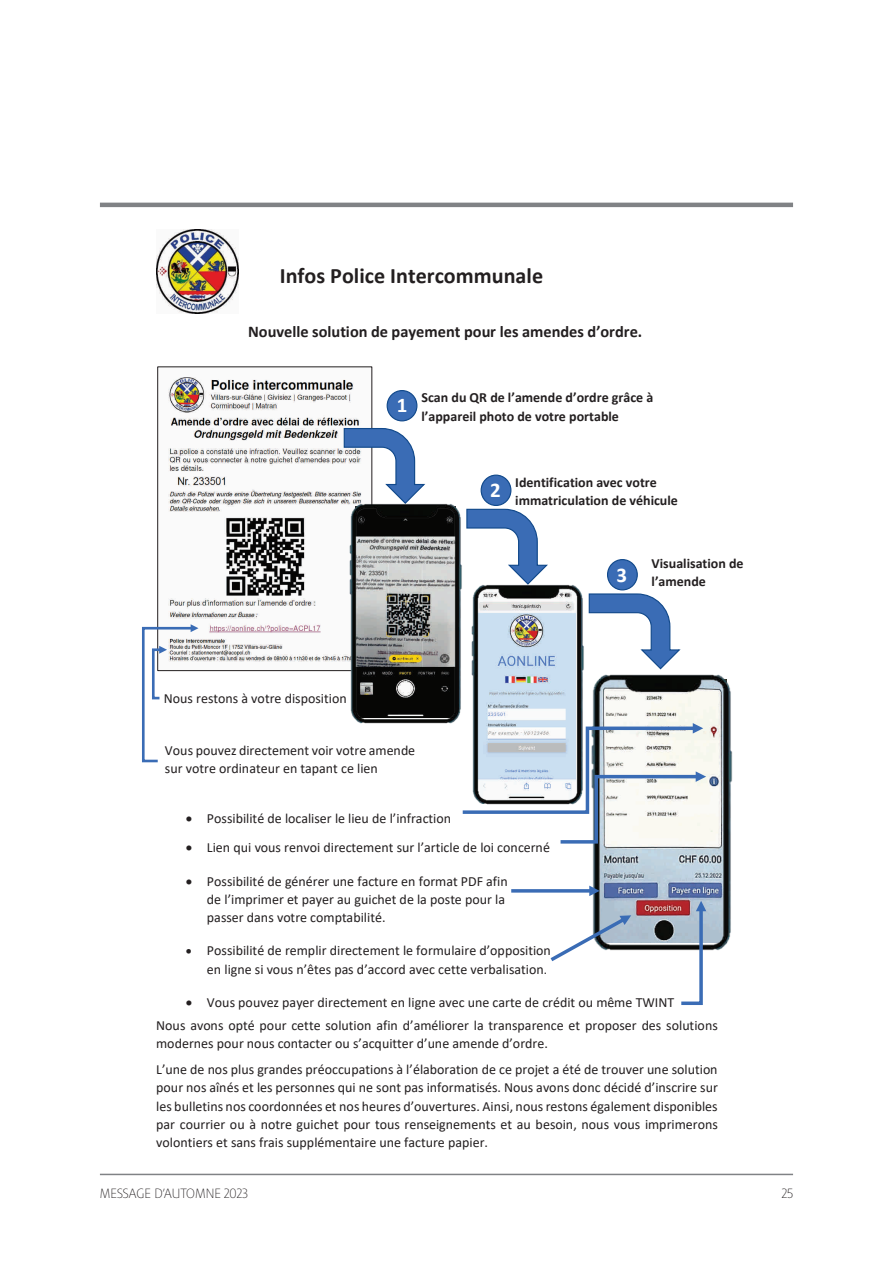
<style>
.page{position:relative;width:893px;height:1263px;background:#fff}
.page>*{position:absolute;margin:0;border:0;box-sizing:border-box;transform-origin:0 0}
.t1{font:700 22.05px "Calibri";color:#231f20}
.t2{font:700 21px "Calibri";color:#fff}
.t3{font:700 16.35px "Calibri";color:#231f20}
.t4{font:13.95px/18.5px "Calibri";color:#231f20}
.t5{font:700 13.95px/18.5px "Calibri";color:#231f20}
.t6{font:100 13.5px "Sinova Pro";color:#231f20}
.s1{font-size:12.9px}
</style>
<div class="page">
<hr style="left:100px;top:1174px;width:693px;height:1px;background:#808285">
<hr style="left:100px;top:203px;width:693px;height:4px;background:#808285">
<img style="left:168px;top:377px;width:193px;height:285px">
<div style="left:157px;top:366px;width:215px;height:305px;border:1px solid #231f20"></div>
<img style="left:343px;top:503px;width:119px;height:221px">
<img style="left:589px;top:674px;width:144px;height:277px">
<svg style="left:343px;top:427px;width:84px;height:78px"></svg>
<svg style="left:466px;top:508px;width:82px;height:67px"></svg>
<img style="left:471px;top:575px;width:120px;height:148px">
<svg style="left:588px;top:593px;width:93px;height:77px"></svg>
<div style="left:387px;top:391px;width:30px;height:30px;background:#3a6cb5;border-radius:50%"></div>
<div style="left:387px;top:390px;width:30px;height:31px;border:1px solid #11498b;border-radius:50%"></div>
<div style="left:481px;top:475px;width:30px;height:30px;background:#3a6cb5;border-radius:50%"></div>
<div style="left:481px;top:475px;width:30px;height:31px;border:1px solid #11498b;border-radius:50%"></div>
<div style="left:608px;top:560px;width:29px;height:30px;background:#3a6cb5;border-radius:50%"></div>
<div style="left:607px;top:559px;width:31px;height:31px;border:1px solid #11498b;border-radius:50%"></div>
<svg style="left:459px;top:723px;width:247px;height:122px"></svg>
<svg style="left:511px;top:889px;width:78px;height:4px"></svg>
<svg style="left:589px;top:886px;width:11px;height:10px"></svg>
<svg style="left:550px;top:915px;width:81px;height:47px"></svg>
<svg style="left:678px;top:901px;width:28px;height:104px"></svg>
<svg style="left:142px;top:624px;width:56px;height:139px"></svg>
<img style="left:156px;top:230px;width:82px;height:84px">
<p class="t1" style="left:280px;top:260px;width:265px">Infos Police Intercommunale</p>
<p class="t3" style="left:248px;top:320px;width:396px">Nouvelle solution de payement pour les amendes d’ordre.</p>
<p class="t4" style="left:164px;top:689px;width:185px">Nous restons à votre disposition</p>
<p class="t2" style="left:397px;top:390px;width:12px">1</p>
<p class="t5" style="left:421px;top:388px;width:233px">Scan du QR de l’amende d’ordre grâce à l’appareil photo de votre portable</p>
<p class="t2" style="left:490px;top:475px;width:12px">2</p>
<p class="t5" style="left:515px;top:473px;width:164px">Identification avec votre immatriculation de véhicule</p>
<p class="t2" style="left:617px;top:560px;width:12px">3</p>
<p class="t5" style="left:651px;top:554px;width:94px">Visualisation de l’amende</p>
<p class="t4" style="left:165px;top:741px;width:252px">Vous pouvez directement voir votre amende sur votre ordinateur en tapant ce lien</p>
<p class="t4" style="left:186px;top:808px;width:267px">• Possibilité de localiser le lieu de l’infraction</p>
<p class="t4" style="left:186px;top:838px;width:366px">• Lien qui vous renvoi directement sur l’article de loi concerné</p>
<p class="t4" style="left:207px;top:871px;width:302px;text-indent:-21px">• Possibilité de générer une facture en format PDF afin de l’imprimer et payer au guichet de la poste pour la passer dans votre comptabilité.</p>
<p class="t4" style="left:186px;top:941px;width:366px;text-align:right">• Possibilité de remplir directement le formulaire d’opposition en ligne si vous n’êtes pas d’accord avec cette verbalisation<span class="s1">.</span></p>
<p class="t4" style="left:186px;top:993px;width:490px">• Vous pouvez payer directement en ligne avec une carte de crédit ou même TWINT</p>
<p class="t4" style="left:156px;top:1016px;width:563px">Nous avons opté pour cette solution afin d’améliorer la transparence et proposer des solutions modernes pour nous contacter ou s’acquitter d’une amende d’ordre.</p>
<p class="t4" style="left:156px;top:1059px;width:563px;text-align:justify">L’une de nos plus grandes préoccupations à l’élaboration de ce projet a été de trouver une solution pour nos aînés et les personnes qui ne sont pas informatisés. Nous avons donc décidé d’inscrire sur les bulletins nos coordonnées et nos heures d’ouvertures. Ainsi, nous restons également disponibles par courrier ou à notre guichet pour tous renseignements et au besoin, nous vous imprimerons volontiers et sans frais supplémentaire une facture papier.</p>
<p class="t6" style="left:100px;top:1186px;width:150px">MESSAGE D’AUTOMNE 2023</p>
<p class="t6" style="left:782px;top:1186px;width:13px">25</p>
</div>
